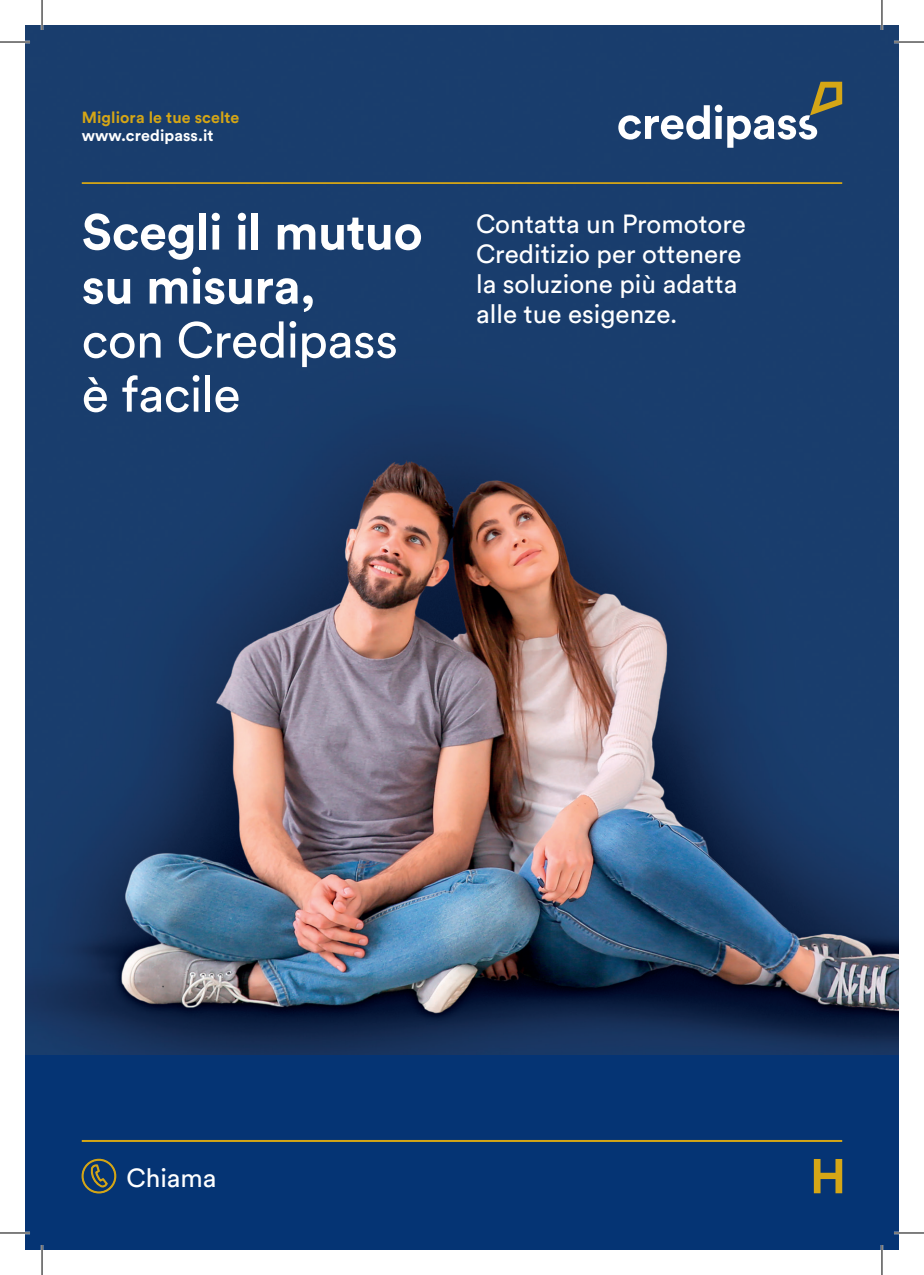
<style>
.page{position:relative;width:924px;height:1275px;background:#fff}
.page>*{position:absolute;margin:0;border:0;box-sizing:border-box;transform-origin:0 0}
.t1{font:700 50px/54px "Circular Std";letter-spacing:-.01em;color:#fff}
.t2{font:50px "Circular Std";letter-spacing:-.01em;color:#fff}
.t3{font:26px/30px "Circular Std";color:#fff}
.t4{font:700 16px "Circular Std";letter-spacing:.005em;color:#d5a616}
.t5{font:700 16px "Circular Std";letter-spacing:.005em;color:#fff}
</style>
<div class="page">
<img style="left:25px;top:25px;width:873px;height:1030px">
<hr style="left:82px;top:182px;width:759px;height:2px;background:#d5a616">
<svg style="left:618px;top:82px;width:223px;height:66px"></svg>
<div style="left:25px;top:1055px;width:873px;height:195px;background:#053474"></div>
<svg style="left:81px;top:1158px;width:35px;height:35px"></svg>
<hr style="left:82px;top:1140px;width:759px;height:2px;background:#d5a616">
<svg style="left:813px;top:1159px;width:28px;height:34px"></svg>
<hr style="left:0;top:41px;width:30px;height:2px;background:#fff">
<hr style="left:893px;top:41px;width:30px;height:2px;background:#fff">
<hr style="left:0;top:1231px;width:30px;height:3px;background:#fff">
<hr style="left:893px;top:1231px;width:30px;height:3px;background:#fff">
<hr style="left:41px;top:0;width:2px;height:30px;background:#fff">
<hr style="left:41px;top:1245px;width:2px;height:30px;background:#fff">
<hr style="left:880px;top:0;width:2px;height:30px;background:#fff">
<hr style="left:880px;top:1245px;width:2px;height:30px;background:#fff">
<hr style="left:0;top:42px;width:30px;height:1px;background:#000">
<hr style="left:893px;top:42px;width:30px;height:1px;background:#000">
<hr style="left:0;top:1232px;width:30px;height:1px;background:#000">
<hr style="left:893px;top:1232px;width:30px;height:1px;background:#000">
<hr style="left:42px;top:0;width:1px;height:30px;background:#000">
<hr style="left:42px;top:1245px;width:1px;height:30px;background:#000">
<hr style="left:881px;top:0;width:1px;height:30px;background:#000">
<hr style="left:881px;top:1245px;width:1px;height:30px;background:#000">
<p class="t4" style="left:82px;top:107px;width:159px">Migliora le tue scelte</p>
<p class="t5" style="left:82px;top:125px;width:133px">www.credipass.it</p>
<p class="t1" style="left:82px;top:204px;width:342px">Scegli il mutuo su misura,</p>
<p class="t2" style="left:82px;top:310px;width:318px">con Credipass</p>
<p class="t2" style="left:82px;top:364px;width:160px">è facile</p>
<p class="t3" style="left:476px;top:208px;width:271px">Contatta un Promotore<br>Creditizio per ottenere</p>
<p class="t3" style="left:476px;top:268px;width:262px">la soluzione più adatta</p>
<p class="t3" style="left:476px;top:298px;width:203px">alle tue esigenze.</p>
<p class="t3" style="left:126px;top:1162px;width:91px">Chiama</p>
</div>
